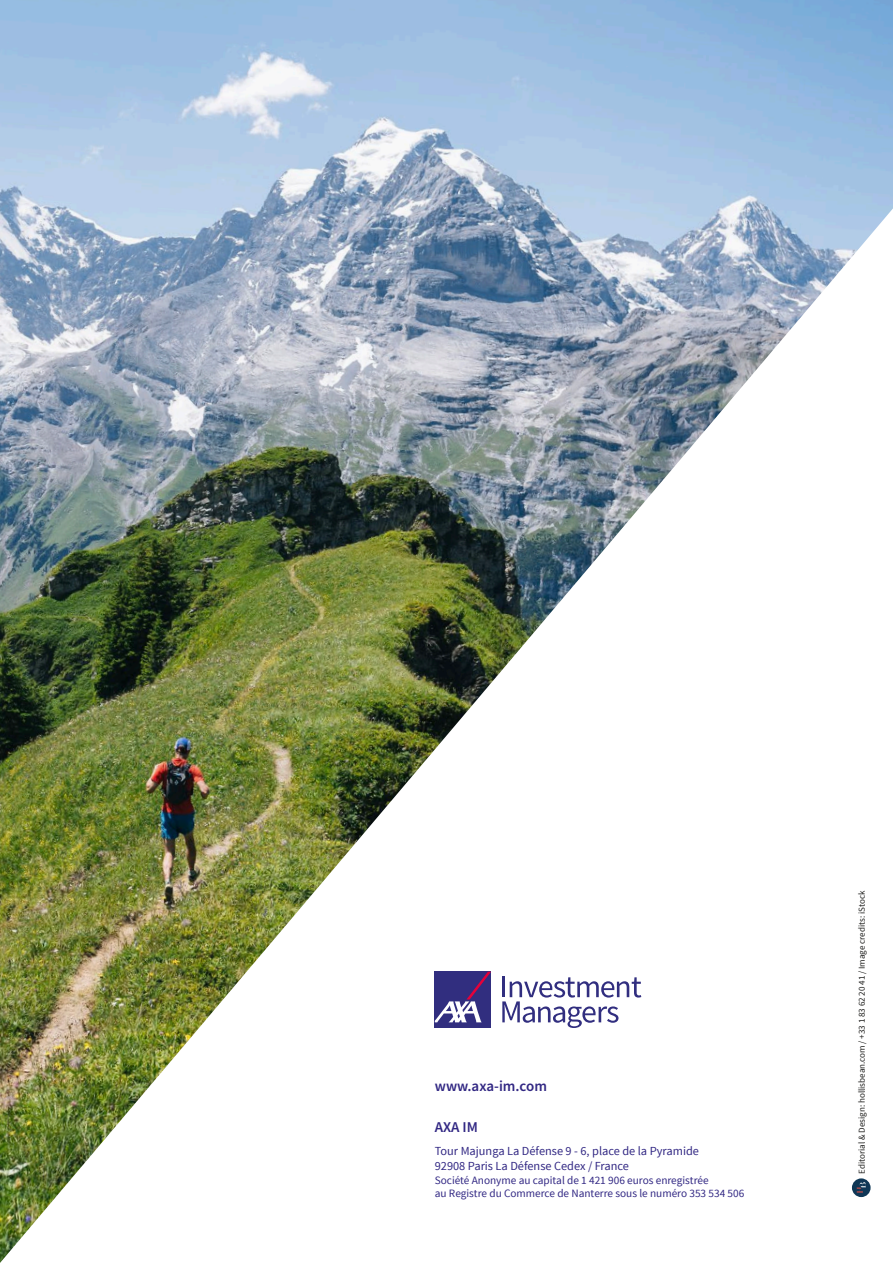
<style>
.page{position:relative;width:893px;height:1263px;background:#fff}
.page>*{position:absolute;margin:0;border:0;box-sizing:border-box;transform-origin:0 0}
.t1{font:15px "Source Sans Variable";color:#312783}
.t2{font:12.3px/14.7px "Source Sans Pro";color:#312783}
.t3{font:11.25px "Source Sans Pro";color:#312783}
.t4{font:9px "Source Sans Pro";color:#1d1d1b}
</style>
<div class="page">
<img style="left:0;top:0;width:893px;height:208px">
<img style="left:0;top:208px;width:893px;height:1055px">
<svg style="left:852px;top:1178px;width:19px;height:19px"></svg>
<svg style="left:857px;top:1182px;width:9px;height:11px"></svg>
<div style="left:435px;top:972px;width:56px;height:56px;background:#312e7f"></div>
<hr style="left:502px;top:976px;width:3px;height:21px;background:#312e7f">
<svg style="left:502px;top:977px;width:139px;height:51px"></svg>
<svg style="left:435px;top:972px;width:56px;height:50px"></svg>
<p class="t1" style="left:435px;top:1077px;width:114px">www.axa-im.com</p>
<p class="t1" style="left:435px;top:1118px;width:45px">AXA IM</p>
<p class="t2" style="left:435px;top:1144px;width:266px">Tour Majunga La Défense 9 - 6, place de la Pyramide<br>92908 Paris La Défense Cedex / France</p>
<p class="t3" style="left:435px;top:1173px;width:275px">Société Anonyme au capital de 1 421 906 euros enregistrée</p>
<p class="t3" style="left:435px;top:1186px;width:311px">au Registre du Commerce de Nanterre sous le numéro 353 534 506</p>
<p class="t4" style="left:856px;top:1174px;width:284px;rotate:-90deg">Editorial &amp; Design: hollisbean.com / +33 1 83 62 20 41 / Image credits: iStock</p>
</div>
